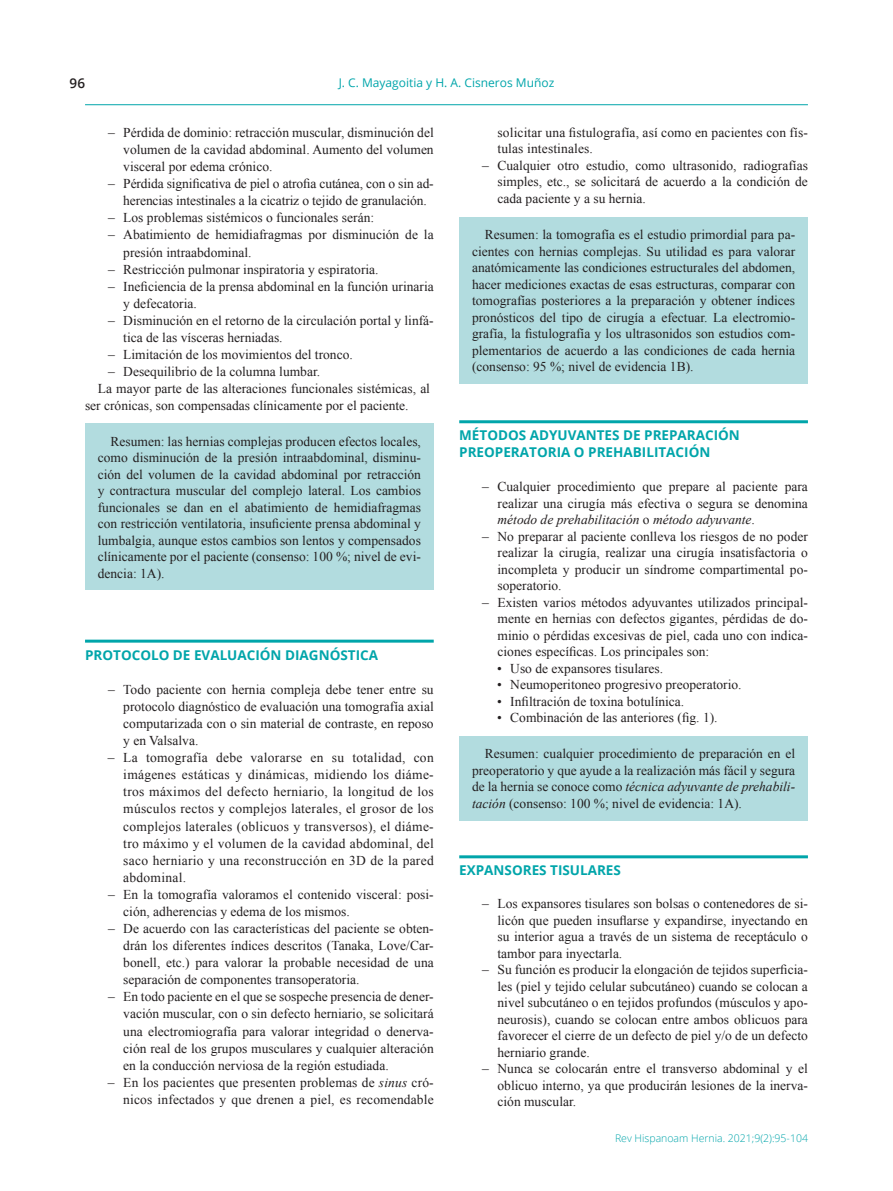
<style>
.page{position:relative;width:893px;height:1191px;background:#fff}
.page>*{position:absolute;margin:0;border:0;box-sizing:border-box;transform-origin:0 0}
.RESUMEN{font:13.5px/16.5px "Times New Roman";color:#231f20;text-align:justify}
._02_Ladillo_1{font:700 13.5px/16.5px "Open Sans";color:#00a5aa}
.t1{font:600 13.5px "Open Sans";color:#231f20}
.t2{font:12px "Open Sans";color:#00a5aa}
.t3{font:300 10.5px "Open Sans";color:#00a5aa}
.s1{font-style:italic}
</style>
<div class="page">
<hr style="left:85px;top:104px;width:723px;height:1px;background:#00a5aa">
<hr style="left:85px;top:639px;width:349px;height:3px;background:#00a5aa">
<div style="left:85px;top:423px;width:349px;height:167px;background:#b2dcdf"></div>
<div style="left:459px;top:217px;width:349px;height:167px;background:#b2dcdf"></div>
<hr style="left:459px;top:420px;width:349px;height:3px;background:#00a5aa">
<div style="left:459px;top:736px;width:349px;height:84px;background:#b2dcdf"></div>
<hr style="left:459px;top:855px;width:349px;height:3px;background:#00a5aa">
<p class="t1" style="left:70px;top:74px;width:17px">96</p>
<p class="t2" style="left:339px;top:75px;width:217px">J. C. Mayagoitia y H. A. Cisneros Muñoz</p>
<p class="RESUMEN" style="left:123px;top:124px;width:312px;line-height:17.1px;text-indent:-15px">– Pérdida de dominio: retracción muscular, disminución del volumen de la cavidad abdominal. Aumento del volumen visceral por edema crónico.</p>
<p class="RESUMEN" style="left:123px;top:175px;width:312px;line-height:17.1px;text-indent:-15px">– Pérdida significativa de piel o atrofia cutánea, con o sin ad&shy;herencias intestinales a la cicatriz o tejido de granulación.</p>
<p class="RESUMEN" style="left:108px;top:209px;width:268px">– Los problemas sistémicos o funcionales serán:</p>
<p class="RESUMEN" style="left:123px;top:226px;width:312px;line-height:17.1px;text-indent:-15px">– Abatimiento de hemidiafragmas por disminución de la presión intraabdominal.</p>
<p class="RESUMEN" style="left:108px;top:261px;width:272px">– Restricción pulmonar inspiratoria y espiratoria.</p>
<p class="RESUMEN" style="left:123px;top:277px;width:312px;line-height:17.1px;text-indent:-15px">– Ineficiencia de la prensa abdominal en la función urinaria y defecatoria.</p>
<p class="RESUMEN" style="left:123px;top:312px;width:312px;line-height:17.1px;text-indent:-15px">– Disminución en el retorno de la circulación portal y linfá&shy;tica de las vísceras herniadas.</p>
<p class="RESUMEN" style="left:108px;top:346px;width:246px">– Limitación de los movimientos del tronco.</p>
<p class="RESUMEN" style="left:108px;top:363px;width:214px">– Desequilibrio de la columna lumbar.</p>
<p class="RESUMEN" style="left:85px;top:380px;width:347px;line-height:17.1px;text-indent:13px">La mayor parte de las alteraciones funcionales sistémicas, al ser crónicas, son compensadas clínicamente por el paciente.</p>
<p class="RESUMEN" style="left:98px;top:432px;width:325px;text-indent:13px">Resumen: las hernias complejas producen efectos locales, como disminución de la presión intraabdominal, disminu&shy;ción del volumen de la cavidad abdominal por retracción y contractura muscular del complejo lateral. Los cambios funcionales se dan en el abatimiento de hemidiafragmas con restricción ventilatoria, insuficiente prensa abdominal y lumbalgia, aunque estos cambios son lentos y compensados clínicamente por el paciente (consenso: 100 %; nivel de evi&shy;dencia: 1A).</p>
<p class="_02_Ladillo_1" style="left:85px;top:646px;width:294px">PROTOCOLO DE EVALUACIÓN DIAGNÓSTICA</p>
<p class="RESUMEN" style="left:123px;top:680px;width:312px;line-height:17.1px;text-indent:-15px">– Todo paciente con hernia compleja debe tener entre su protocolo diagnóstico de evaluación una tomografía axial computarizada con o sin material de contraste, en reposo y en Valsalva.</p>
<p class="RESUMEN" style="left:123px;top:749px;width:312px;line-height:17.1px;text-indent:-16px">– La tomografía debe valorarse en su totalidad, con imágenes estáticas y dinámicas, midiendo los diáme&shy;tros máximos del defecto herniario, la longitud de los músculos rectos y complejos laterales, el grosor de los complejos laterales (oblicuos y transversos), el diáme&shy;tro máximo y el volumen de la cavidad abdominal, del saco herniario y una reconstrucción en 3D de la pared abdominal.</p>
<p class="RESUMEN" style="left:123px;top:885px;width:312px;line-height:17.1px;text-indent:-15px">– En la tomografía valoramos el contenido visceral: posi&shy;ción, adherencias y edema de los mismos.</p>
<p class="RESUMEN" style="left:123px;top:919px;width:312px;line-height:17.1px;text-indent:-15px">– De acuerdo con las características del paciente se obten&shy;drán los diferentes índices descritos (Tanaka, Love/Car&shy;bonell, etc.) para valorar la probable necesidad de una separación de componentes transoperatoria.</p>
<p class="RESUMEN" style="left:123px;top:988px;width:312px;line-height:17.1px;text-indent:-15px">– En todo paciente en el que se sospeche presencia de dener&shy;vación muscular, con o sin defecto herniario, se solicitará una electromiografía para valorar integridad o denerva&shy;ción real de los grupos musculares y cualquier alteración en la conducción nerviosa de la región estudiada.</p>
<p class="RESUMEN" style="left:108px;top:1073px;width:327px;line-height:17.1px;text-align:right">– En los pacientes que presenten problemas de <span class="s1">sinus</span> cró&shy;nicos infectados y que drenen a piel, es recomendable</p>
<p class="RESUMEN" style="left:497px;top:124px;width:312px">solicitar una fistulografía, así como en pacientes con fís&shy;tulas intestinales.</p>
<p class="RESUMEN" style="left:497px;top:157px;width:312px;text-indent:-15px">– Cualquier otro estudio, como ultrasonido, radiografías simples, etc., se solicitará de acuerdo a la condición de cada paciente y a su hernia.</p>
<p class="RESUMEN" style="left:472px;top:226px;width:325px;text-indent:13px">Resumen: la tomografía es el estudio primordial para pa&shy;cientes con hernias complejas. Su utilidad es para valorar anatómicamente las condiciones estructurales del abdomen, hacer mediciones exactas de esas estructuras, comparar con tomografías posteriores a la preparación y obtener índices pronósticos del tipo de cirugía a efectuar. La electromio&shy;grafía, la fistulografía y los ultrasonidos son estudios com&shy;plementarios de acuerdo a las condiciones de cada hernia (consenso: 95 %; nivel de evidencia 1B).</p>
<p class="_02_Ladillo_1" style="left:459px;top:427px;width:282px">MÉTODOS ADYUVANTES DE PREPARACIÓN<br>PREOPERATORIA O PREHABILITACIÓN</p>
<p class="RESUMEN" style="left:497px;top:478px;width:312px;text-indent:-15px">– Cualquier procedimiento que prepare al paciente para realizar una cirugía más efectiva o segura se denomina <span class="s1">método de prehabilitación</span> o <span class="s1">método adyuvante</span>.</p>
<p class="RESUMEN" style="left:497px;top:528px;width:312px;text-indent:-15px">– No preparar al paciente conlleva los riesgos de no poder realizar la cirugía, realizar una cirugía insatisfactoria o incompleta y producir un síndrome compartimental po&shy;soperatorio.</p>
<p class="RESUMEN" style="left:497px;top:594px;width:312px;text-indent:-15px">– Existen varios métodos adyuvantes utilizados principal&shy;mente en hernias con defectos gigantes, pérdidas de do&shy;minio o pérdidas excesivas de piel, cada uno con indica&shy;ciones específicas. Los principales son:</p>
<p class="RESUMEN" style="left:497px;top:660px;width:168px">• Uso de expansores tisulares.</p>
<p class="RESUMEN" style="left:497px;top:676px;width:246px">• Neumoperitoneo progresivo preoperatorio.</p>
<p class="RESUMEN" style="left:497px;top:693px;width:189px">• Infiltración de toxina botulínica.</p>
<p class="RESUMEN" style="left:497px;top:709px;width:222px">• Combinación de las anteriores (fig. 1).</p>
<p class="RESUMEN" style="left:472px;top:745px;width:325px;text-indent:13px">Resumen: cualquier procedimiento de preparación en el preoperatorio y que ayude a la realización más fácil y segura de la hernia se conoce como <span class="s1">técnica adyuvante de prehabili&shy;tación</span> (consenso: 100 %; nivel de evidencia: 1A).</p>
<p class="_02_Ladillo_1" style="left:459px;top:862px;width:163px">EXPANSORES TISULARES</p>
<p class="RESUMEN" style="left:497px;top:895px;width:312px;text-indent:-15px">– Los expansores tisulares son bolsas o contenedores de si&shy;licón que pueden insuflarse y expandirse, inyectando en su interior agua a través de un sistema de receptáculo o tambor para inyectarla.</p>
<p class="RESUMEN" style="left:497px;top:961px;width:312px;text-indent:-15px">– Su función es producir la elongación de tejidos superficia&shy;les (piel y tejido celular subcutáneo) cuando se colocan a nivel subcutáneo o en tejidos profundos (músculos y apo&shy;neurosis), cuando se colocan entre ambos oblicuos para favorecer el cierre de un defecto de piel y/o de un defecto herniario grande.</p>
<p class="RESUMEN" style="left:497px;top:1060px;width:312px;text-indent:-15px">– Nunca se colocarán entre el transverso abdominal y el oblicuo interno, ya que producirán lesiones de la inerva&shy;ción muscular.</p>
<p class="t3" style="left:615px;top:1130px;width:194px">Rev Hispanoam Hernia. 2021;9(2):95-104</p>
</div>
